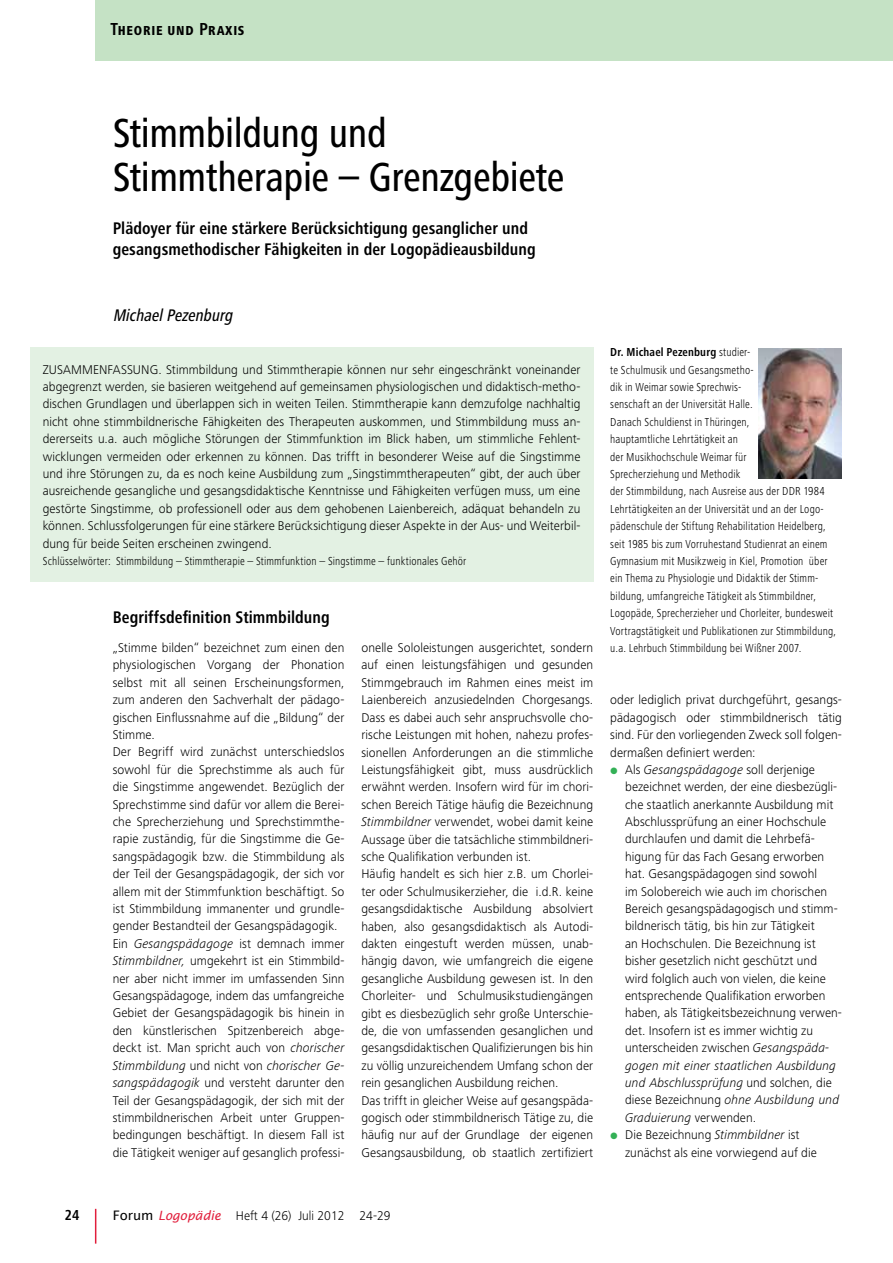
<style>
.page{position:relative;width:893px;height:1263px;background:#fff}
.page>*{position:absolute;margin:0;border:0;box-sizing:border-box;transform-origin:0 0}
.t1{font:500 condensed 42px/43.5px "Frutiger Next LT";letter-spacing:-.015em;color:#000}
.t2{font:700 condensed 17.4px/20.2px "Frutiger Next LT";letter-spacing:.005em;color:#000}
.t3{font:italic 500 condensed 17.4px "Frutiger Next LT";color:#000}
.t4{font:700 condensed 15px "Frutiger Next LT";color:#000}
.t5{font:800 condensed 13.5px "Frutiger Next LT";letter-spacing:.055em;color:#000}
.t6{font:300 13.2px/17.4px "Frutiger Next LT";letter-spacing:.005em;color:#000}
.t7{font:italic 300 13.2px "Frutiger Next LT";letter-spacing:.01em;color:#000}
.t8{font:300 condensed 12px/17.4px "Frutiger Next LT";letter-spacing:.01em;color:#000}
.s1{font-weight:700;font-size:18px}
.s2{font-style:italic}
.s3{font-weight:700}
.s4{font-style:normal}
.s5{font-family:"Lucida Sans Unicode";font-weight:400}
.s6{font-family:"Lucida Sans";font-weight:400;font-style:italic;font-size:12.75px;color:#e11e3c}
</style>
<div class="page">
<hr style="left:95px;top:1209px;width:1px;height:34px;background:#e11e3c">
<div style="left:96px;top:0;width:797px;height:61px;background:#c5e2c5"></div>
<div style="left:30px;top:347px;width:563px;height:235px;background:#e3f1e3"></div>
<img style="left:759px;top:349px;width:82px;height:130px">
<p class="t5" style="left:111px;top:23px;width:135px"><span class="s1">T</span>HEORIE UND <span class="s1">P</span>RAXIS</p>
<h1 class="t1" style="left:113px;top:111px;width:453px">Stimmbildung und<br>Stimmtherapie – Grenzgebiete</h1>
<h2 class="t2" style="left:113px;top:218px;width:425px">Plädoyer für eine stärkere Berücksichtigung gesanglicher und gesangsmethodischer Fähigkeiten in der Logopädieausbildung</h2>
<h2 class="t3" style="left:113px;top:306px;width:125px">MichaelPezenburg</h2>
<p class="t6" style="left:43px;top:360px;width:539px;text-align:justify">ZUSAMMENFASSUNG. Stimmbildung und Stimmtherapie können nur sehr eingeschränkt voneinander abgegrenzt werden, sie basieren weitgehend auf gemeinsamen physiologischen und didaktisch-metho&shy;dischen Grundlagen und überlappen sich in weiten Teilen. Stimmtherapie kann demzufolge nachhaltig nicht ohne stimmbildnerische Fähigkeiten des Therapeuten auskommen, und Stimmbildung muss an&shy;dererseits u.a. auch mögliche Störungen der Stimmfunktion im Blick haben, um stimmliche Fehlent&shy;wicklungen vermeiden oder erkennen zu können. Das trifft in besonderer Weise auf die Singstimme und ihre Störungen zu, da es noch keine Ausbildung zum „Singstimmtherapeuten“ gibt, der auch über ausreichende gesangliche und gesangsdidaktische Kenntnisse und Fähigkeiten verfügen muss, um eine gestörte Singstimme, ob professionell oder aus dem gehobenen Laienbereich, adäquat behandeln zu können. Schlussfolgerungen für eine stärkere Berücksichtigung dieser Aspekte in der Aus- und Weiterbil&shy;dung für beide Seiten erscheinen zwingend.</p>
<p class="t8" style="left:43px;top:552px;width:425px">Schlüsselwörter: Stimmbildung – Stimmtherapie – Stimmfunktion – Singstimme – funktionales Gehör</p>
<h2 class="t2" style="left:113px;top:607px;width:219px">Begriffsdefinition Stimmbildung</h2>
<p class="t6" style="left:113px;top:639px;width:233px">„Stimme bilden“ bezeichnet zum einen den physiologischen Vorgang der Phonation selbst mit all seinen Erscheinungsformen, zum anderen den Sachverhalt der pädago&shy;gischen Einflussnahme auf die „Bildung“ der Stimme.<br>Der Begriff wird zunächst unterschiedslos sowohl für die Sprechstimme als auch für die Singstimme angewendet. Bezüglich der Sprechstimme sind dafür vor allem die Berei&shy;che Sprecherziehung und Sprechstimmthe&shy;rapie zuständig, für die Singstimme die Ge&shy;sangspädagogik bzw. die Stimmbildung als der Teil der Gesangspädagogik, der sich vor allem mit der Stimmfunktion beschäftigt. So ist Stimmbildung immanenter und grundle&shy;gender Bestandteil der Gesangspädagogik.<br>Ein <span class="s2">Gesangspädagoge</span> ist demnach immer <span class="s2">Stimmbildner,</span> umgekehrt ist ein Stimmbild&shy;ner aber nicht immer im umfassenden Sinn Gesangspädagoge, indem das umfangreiche Gebiet der Gesangspädagogik bis hinein in den künstlerischen Spitzenbereich abge&shy;deckt ist. Man spricht auch von <span class="s2">chorischer Stimmbildung</span> und nicht von <span class="s2">chorischer Ge&shy;sangspädagogik</span> und versteht darunter den Teil der Gesangspädagogik, der sich mit der stimmbildnerischen Arbeit unter Gruppen&shy;bedingungen beschäftigt. In diesem Fall ist die Tätigkeit weniger auf gesanglich professi-</p>
<p class="t6" style="left:361px;top:639px;width:233px">onelle Sololeistungen ausgerichtet, sondern auf einen leistungsfähigen und gesunden Stimmgebrauch im Rahmen eines meist im Laienbereich anzusiedelnden Chorgesangs.<br>Dass es dabei auch sehr anspruchsvolle cho&shy;rische Leistungen mit hohen, nahezu profes&shy;sionellen Anforderungen an die stimmliche Leistungsfähigkeit gibt, muss ausdrücklich erwähnt werden. Insofern wird für im chori&shy;schen Bereich Tätige häufig die Bezeichnung <span class="s2">Stimmbildner</span> verwendet, wobei damit keine Aussage über die tatsächliche stimmbildneri&shy;sche Qualifikation verbunden ist.<br>Häufig handelt es sich hier z.B. um Chorlei&shy;ter oder Schulmusikerzieher, die i.d.R. keine gesangsdidaktische Ausbildung absolviert haben, also gesangsdidaktisch als Autodi&shy;dakten eingestuft werden müssen, unab&shy;hängig davon, wie umfangreich die eigene gesangliche Ausbildung gewesen ist. In den Chorleiter- und Schulmusikstudiengängen gibt es diesbezüglich sehr große Unterschie&shy;de, die von umfassenden gesanglichen und gesangsdidaktischen Qualifizierungen bis hin zu völlig unzureichendem Umfang schon der rein gesanglichen Ausbildung reichen.<br>Das trifft in gleicher Weise auf gesangspäda&shy;gogisch oder stimmbildnerisch Tätige zu, die häufig nur auf der Grundlage der eigenen Gesangsausbildung, ob staatlich zertifiziert</p>
<p class="t8" style="left:610px;top:343px;width:227px"><span class="s3">Dr. Michael Pezenburg</span> studier-<br>te Schulmusik und Gesangsmetho-<br>dik in Weimar sowie Sprechwis-<br>senschaft an der Universität Halle.<br>Danach Schuldienst in Thüringen,<br>hauptamtliche Lehrtätigkeit an<br>der Musikhochschule Weimar für<br>Sprecherziehung und Methodik<br>der Stimmbildung, nach Ausreise aus der DDR 1984<br>Lehrtätigkeiten an der Universität und an der Logo&shy;pädenschule der Stiftung Rehabilitation Heidelberg, seit 1985 bis zum Vorruhestand Studienrat an einem Gymnasium mit Musikzweig in Kiel, Promotion über ein Thema zu Physiologie und Didaktik der Stimm&shy;bildung, umfangreiche Tätigkeit als Stimmbildner, Logopäde, Sprecherzieher und Chorleiter, bundesweit Vortragstätigkeit und Publikationen zur Stimmbildung, u.a. Lehrbuch Stimmbildung bei Wißner 2007.</p>
<p class="t6" style="left:610px;top:691px;width:233px">oder lediglich privat durchgeführt, gesangs-</p>
<p class="t6" style="left:610px;top:709px;width:233px">pädagogisch oder stimmbildnerisch tätig</p>
<p class="t6" style="left:610px;top:726px;width:233px">sind. Für den vorliegenden Zweck soll folgen-</p>
<p class="t6" style="left:610px;top:743px;width:147px">dermaßen definiert werden:</p>
<p class="t6" style="left:625px;top:761px;width:191px">Als <span class="s2">Gesangspädagoge</span> soll derjenige</p>
<p class="t6" style="left:625px;top:778px;width:214px">bezeichnet werden, der eine diesbezügli-</p>
<p class="t6" style="left:625px;top:795px;width:210px">che staatlich anerkannte Ausbildung mit</p>
<p class="t6" style="left:625px;top:813px;width:203px">Abschlussprüfung an einer Hochschule</p>
<p class="t6" style="left:625px;top:830px;width:191px">durchlaufen und damit die Lehrbefä-</p>
<p class="t6" style="left:625px;top:848px;width:201px">higung für das Fach Gesang erworben</p>
<p class="t6" style="left:625px;top:865px;width:194px">hat. Gesangspädagogen sind sowohl</p>
<p class="t6" style="left:625px;top:882px;width:204px">im Solobereich wie auch im chorischen</p>
<p class="t6" style="left:625px;top:900px;width:214px">Bereich gesangspädagogisch und stimm-</p>
<p class="t6" style="left:625px;top:917px;width:191px">bildnerisch tätig, bis hin zur Tätigkeit</p>
<p class="t6" style="left:625px;top:935px;width:192px">an Hochschulen. Die Bezeichnung ist</p>
<p class="t6" style="left:625px;top:952px;width:194px">bisher gesetzlich nicht geschützt und</p>
<p class="t6" style="left:625px;top:969px;width:202px">wird folglich auch von vielen, die keine</p>
<p class="t6" style="left:625px;top:987px;width:202px">entsprechende Qualifikation erworben</p>
<p class="t6" style="left:625px;top:1004px;width:218px">haben, als Tätigkeitsbezeichnung verwen-</p>
<p class="t6" style="left:625px;top:1022px;width:189px">det. Insofern ist es immer wichtig zu</p>
<p class="t6" style="left:625px;top:1039px;width:206px">unterscheiden zwischen <span class="s2">Gesangspäda-</span></p>
<p class="t7" style="left:625px;top:1058px;width:212px">gogen mit einer staatlichen Ausbildung</p>
<p class="t7" style="left:625px;top:1075px;width:208px">und Abschlussprüfung <span class="s4">und solchen, die</span></p>
<p class="t7" style="left:625px;top:1093px;width:216px"><span class="s4">diese Bezeichnung</span> ohne Ausbildung und</p>
<p class="t7" style="left:625px;top:1110px;width:133px">Graduierung <span class="s4">verwenden.</span></p>
<p class="t6" style="left:625px;top:1126px;width:176px">Die Bezeichnung <span class="s2">Stimmbildner</span> ist</p>
<p class="t6" style="left:625px;top:1143px;width:193px">zunächst als eine vorwiegend auf die</p>
<p class="t4" style="left:65px;top:1206px;width:16px">24</p>
<p class="t6" style="left:113px;top:1207px;width:279px"><span class="s5">Forum</span> <span class="s6">Logopädie</span> Heft 4 (26) Juli 2012 24-29</p>
</div>
